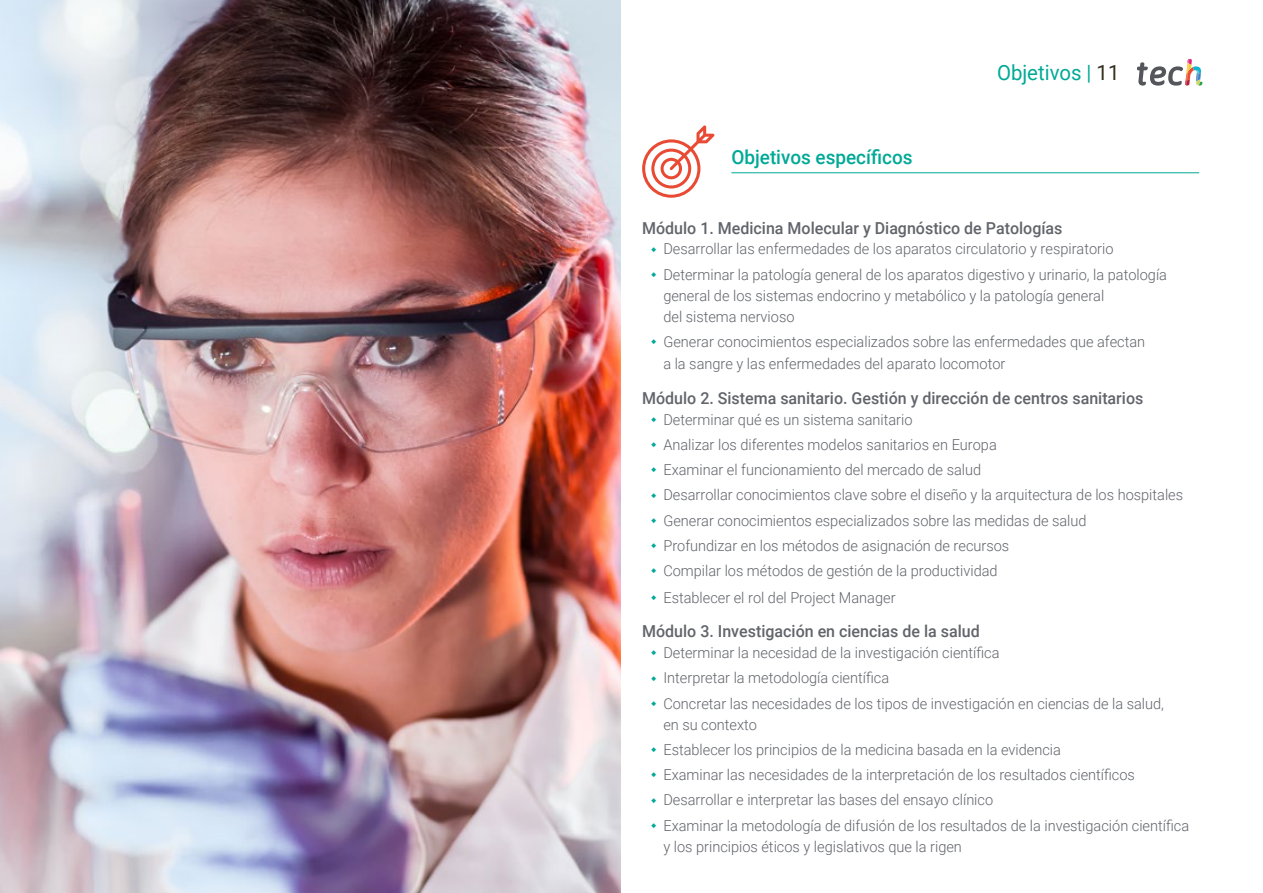
<style>
.page{position:relative;width:1263px;height:893px;background:#fff}
.page>*{position:absolute;margin:0;border:0;box-sizing:border-box;transform-origin:0 0}
.t1{font:21px "Roboto";color:#00a996}
.t2{font:500 19.5px "Roboto";color:#00a996}
.t3{font:500 16.5px "Roboto";color:#61646a}
.t4{font:300 15px/25.2px "Roboto";color:#61646a}
.s1{color:#312e20}
</style>
<div class="page">
<svg style="left:642px;top:125px;width:72px;height:73px"></svg>
<hr style="left:731px;top:172px;width:468px;height:1px;background:#00a996">
<svg style="left:1137px;top:59px;width:65px;height:27px"></svg>
<img style="left:0;top:0;width:621px;height:893px">
<h2 class="t2" style="left:731px;top:144px;width:183px">Objetivos específicos</h2>
<h1 class="t1" style="left:997px;top:57px;width:124px">Objetivos | <span class="s1">11</span></h1>
<p class="t3" style="left:642px;top:216px;width:422px">Módulo 1. Medicina Molecular y Diagnóstico de Patologías</p>
<p class="t4" style="left:663px;top:236px;width:505px">Desarrollar las enfermedades de los aparatos circulatorio y respiratorio<br>Determinar la patología general de los aparatos digestivo y urinario, la patología</p>
<p class="t4" style="left:663px;top:284px;width:442px;line-height:21px">general de los sistemas endocrino y metabólico y la patología general del sistema nervioso</p>
<p class="t4" style="left:663px;top:330px;width:483px;line-height:22.5px">Generar conocimientos especializados sobre las enfermedades que afectan a la sangre y las enfermedades del aparato locomotor</p>
<p class="t3" style="left:642px;top:386px;width:503px">Módulo 2. Sistema sanitario. Gestión y dirección de centros sanitarios</p>
<p class="t4" style="left:663px;top:406px;width:521px">Determinar qué es un sistema sanitario<br>Analizar los diferentes modelos sanitarios en Europa<br>Examinar el funcionamiento del mercado de salud<br>Desarrollar conocimientos clave sobre el diseño y la arquitectura de los hospitales Generar conocimientos especializados sobre las medidas de salud<br>Profundizar en los métodos de asignación de recursos<br>Compilar los métodos de gestión de la productividad</p>
<p class="t4" style="left:663px;top:584px;width:234px">Establecer el rol del Project Manager</p>
<p class="t3" style="left:642px;top:620px;width:339px">Módulo 3. Investigación en ciencias de la salud</p>
<p class="t4" style="left:663px;top:639px;width:502px">Determinar la necesidad de la investigación científica<br>Interpretar la metodología científica<br>Concretar las necesidades de los tipos de investigación en ciencias de la salud,</p>
<p class="t4" style="left:663px;top:711px;width:527px">en su contexto<br>Establecer los principios de la medicina basada en la evidencia<br>Examinar las necesidades de la interpretación de los resultados científicos Desarrollar e interpretar las bases del ensayo clínico<br>Examinar la metodología de difusión de los resultados de la investigación científica</p>
<p class="t4" style="left:663px;top:833px;width:300px">y los principios éticos y legislativos que la rigen</p>
</div>
